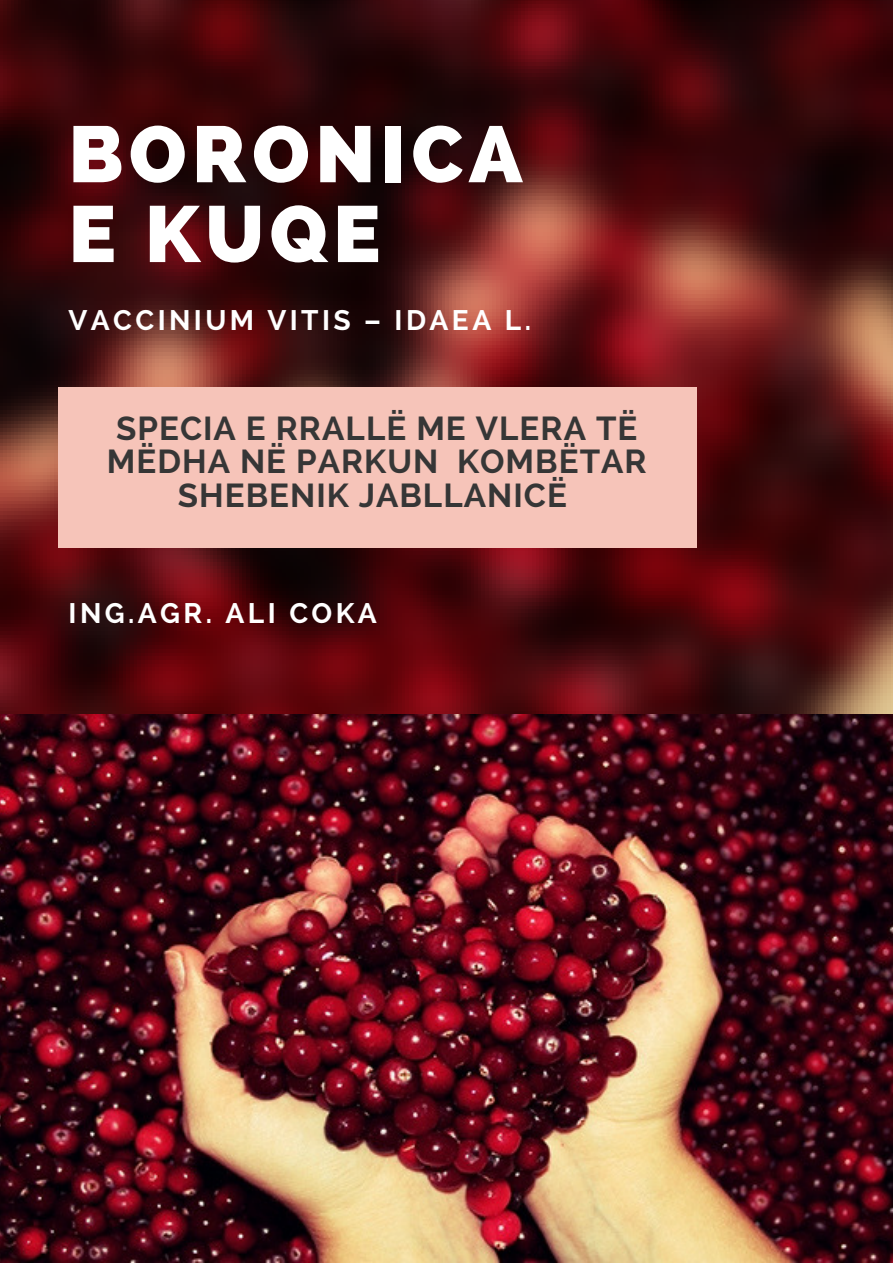
<style>
.page{position:relative;width:893px;height:1263px;background:#fff}
.page>*{position:absolute;margin:0;border:0;box-sizing:border-box;transform-origin:0 0}
.t1{font:800 79.35px/79.8px "Raleway";letter-spacing:.07em;color:#fff}
.t2{font:700 33px/33.8px "Raleway";letter-spacing:.03em;color:#363636;text-align:center}
.t3{font:700 28.05px "Raleway";letter-spacing:.12em;color:#fff}
</style>
<div class="page">
<img style="left:0;top:0;width:892px;height:715px">
<div style="left:58px;top:387px;width:639px;height:160px;background:#f6c4b9"></div>
<img style="left:0;top:715px;width:892px;height:547px">
<h1 class="t1" style="left:69px;top:114px;width:455px">BORONICA<br>E KUQE</h1>
<p class="t3" style="left:69px;top:303px;width:464px">VACCINIUM VITIS – IDAEA L.</p>
<p class="t2" style="left:107px;top:411px;width:541px">SPECIA E RRALLË ME VLERA TË<br>MËDHA NË PARKUN KOMBËTAR<br>SHEBENIK JABLLANICË</p>
<p class="t3" style="left:69px;top:597px;width:310px">ING.AGR. ALI COKA</p>
</div>
